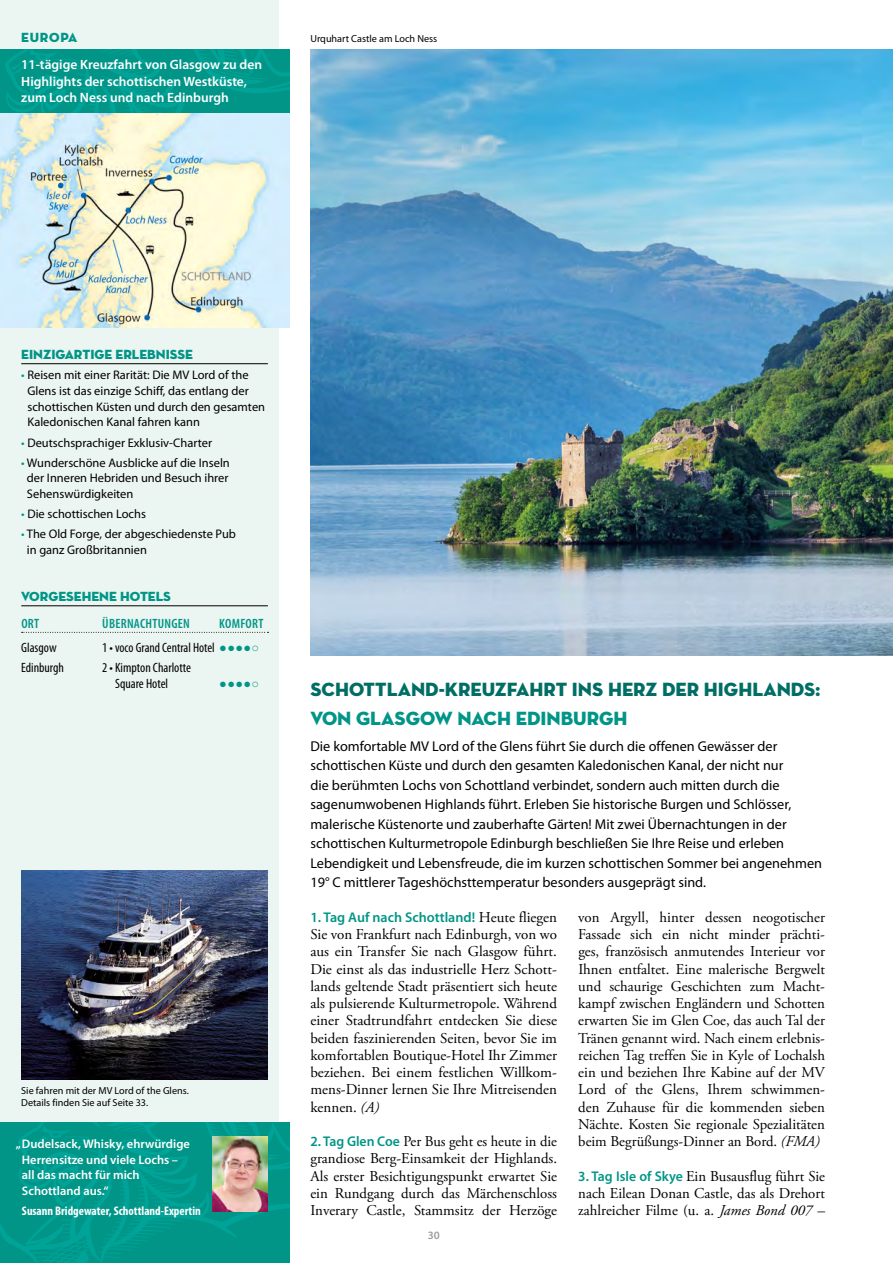
<style>
.page{position:relative;width:893px;height:1263px;background:#fff}
.page>*{position:absolute;margin:0;border:0;box-sizing:border-box;transform-origin:0 0}
.t1{font:19.5px "Neutra Disp Titling";color:#006e65}
.t2{font:19.5px "Neutra Disp Titling";color:#009587}
.t3{font:15px/17.2px "Adobe Garamond Pro";color:#000;text-align:justify}
.t4{font:14.25px/19.5px "Myriad Pro";color:#000}
.t5{font:600 14.1px "Myriad Pro";color:#009587}
.t6{font:600 13.5px/16.5px "Myriad Pro";color:#fff}
.t7{font:condensed 13.5px/15.8px "Myriad Pro";color:#000}
.t8{font:13.5px "Neutra Disp Titling";color:#009587}
.t9{font:600 condensed 13.5px "Myriad Pro";letter-spacing:.02em;color:#009587}
.t10{font:12.75px "Arial";color:#009587}
.t11{font:12.45px/15.8px "Myriad Pro";color:#000}
.t12{font:600 12.45px/15.8px "Myriad Pro";color:#fff}
.t13{font:700 condensed 12.45px "Myriad Pro";color:#fff}
.t14{font:600 11.25px "Myriad Pro";color:#9c9c9d}
.t15{font:10.2px/12.3px "Myriad Pro";color:#000}
.s1{color:#009587}
.s2{font-family:"Arial";font-stretch:normal;font-size:12.75px;color:#009587}
.s3{font-family:"Adobe Garamond Pro";font-weight:400;font-size:15px;color:#000}
.s4{font-style:italic}
.s5{font-family:"Myriad Pro";font-weight:600;font-size:14.1px;color:#009587}
</style>
<div class="page">
<img style="left:310px;top:49px;width:583px;height:606px">
<div style="left:0;top:0;width:279px;height:1263px;background:#ebf5f1"></div>
<img style="left:0;top:49px;width:289px;height:278px">
<hr style="left:21px;top:363px;width:247px;height:1px;background:#000">
<hr style="left:21px;top:605px;width:247px;height:1px;background:#000">
<svg style="left:22px;top:632px;width:246px;height:1px"></svg>
<img style="left:0;top:1123px;width:289px;height:140px">
<img style="left:21px;top:870px;width:247px;height:210px">
<img style="left:213px;top:1136px;width:55px;height:75px">
<p class="t8" style="left:21px;top:29px;width:58px">EUROPA</p>
<p class="t6" style="left:21px;top:57px;width:242px">11-tägige Kreuzfahrt von Glasgow zu den<br>Highlights der schottischen Westküste, zum Loch Ness und nach Edinburgh</p>
<p class="t15" style="left:310px;top:33px;width:128px">Urquhart Castle am Loch Ness</p>
<p class="t8" style="left:21px;top:346px;width:173px">EINZIGARTIGE ERLEBNISSE</p>
<p class="t11" style="left:27px;top:367px;width:239px;text-indent:-6px"><span class="s1">•</span> Reisen mit einer Rarität: Die MV Lord of the Glens ist das einzige Schiff, das entlang der schottischen Küsten und durch den gesamten Kaledonischen Kanal fahren kann</p>
<p class="t11" style="left:21px;top:435px;width:192px"><span class="s1">•</span> Deutschsprachiger Exklusiv-Charter</p>
<p class="t11" style="left:27px;top:455px;width:204px;text-align:justify;text-indent:-6px"><span class="s1">•</span> Wunderschöne Ausblicke auf die Inseln der Inneren Hebriden und Besuch ihrer Sehenswürdigkeiten</p>
<p class="t11" style="left:21px;top:506px;width:126px"><span class="s1">•</span> Die schottischen Lochs</p>
<p class="t11" style="left:27px;top:526px;width:211px;text-indent:-6px"><span class="s1">•</span> The Old Forge, der abgeschiedenste Pub in ganz Großbritannien</p>
<p class="t8" style="left:21px;top:588px;width:151px">VORGESEHENE HOTELS</p>
<p class="t9" style="left:21px;top:616px;width:19px">ORT</p>
<p class="t9" style="left:102px;top:616px;width:89px">ÜBERNACHTUNGEN</p>
<p class="t9" style="left:219px;top:616px;width:46px">KOMFORT</p>
<p class="t7" style="left:21px;top:640px;width:37px">Glasgow</p>
<p class="t7" style="left:102px;top:640px;width:159px">1 • voco Grand Central Hotel <span class="s2">●●●●○</span></p>
<p class="t7" style="left:21px;top:660px;width:44px">Edinburgh</p>
<p class="t7" style="left:115px;top:660px;width:77px;text-indent:-13px">2 • Kimpton Charlotte<br>Square Hotel</p>
<p class="t10" style="left:219px;top:675px;width:42px">●●●●○</p>
<p class="t15" style="left:21px;top:1084px;width:169px">Sie fahren mit der MV Lord of the Glens.<br>Details finden Sie auf Seite 33.</p>
<p class="t12" style="left:22px;top:1136px;width:169px;text-indent:-6px">„Dudelsack, Whisky, ehrwürdige<br>Herrensitze und viele Lochs – all das macht für mich<br>Schottland aus.“</p>
<p class="t13" style="left:22px;top:1204px;width:180px">Susann Bridgewater, Schottland-Expertin</p>
<h1 class="t1" style="left:310px;top:677px;width:512px">SCHOTTLAND-KREUZFAHRT INS HERZ DER HIGHLANDS:</h1>
<h1 class="t2" style="left:310px;top:706px;width:319px">VON GLASGOW NACH EDINBURGH</h1>
<p class="t4" style="left:310px;top:737px;width:513px">Die komfortable MV Lord of the Glens führt Sie durch die offenen Gewässer der schottischen Küste und durch den gesamten Kaledonischen Kanal, der nicht nur<br>die berühmten Lochs von Schottland verbindet, sondern auch mitten durch die sagenumwobenen Highlands führt. Erleben Sie historische Burgen und Schlösser, malerische Küstenorte und zauberhafte Gärten! Mit zwei Übernachtungen in der schottischen Kulturmetropole Edinburgh beschließen Sie Ihre Reise und erleben Lebendigkeit und Lebensfreude, die im kurzen schottischen Sommer bei angenehmen 19° C mittlerer Tageshöchsttemperatur besonders ausgeprägt sind.</p>
<p class="t5" style="left:310px;top:909px;width:248px">1. Tag Auf nach Schottland! <span class="s3">Heute fliegen</span></p>
<p class="t3" style="left:310px;top:926px;width:248px">Sie von Frankfurt nach Edinburgh, von wo aus ein Transfer Sie nach Glasgow führt.<br>Die einst als das industrielle Herz Schott&shy;lands geltende Stadt präsentiert sich heute als pulsierende Kulturmetropole. Während einer Stadtrundfahrt entdecken Sie diese beiden faszinierenden Seiten, bevor Sie im komfortablen Boutique-Hotel Ihr Zimmer beziehen. Bei einem festlichen Willkom&shy;mens-Dinner lernen Sie Ihre Mitreisenden kennen. <span class="s4">(A)</span></p>
<p class="t3" style="left:310px;top:1133px;width:248px"><span class="s5">2. Tag Glen Coe</span> Per Bus geht es heute in die grandiose Berg-Einsamkeit der Highlands.<br>Als erster Besichtigungspunkt erwartet Sie ein Rundgang durch das Märchenschloss Inverary Castle, Stammsitz der Herzöge</p>
<p class="t14" style="left:428px;top:1229px;width:14px">30</p>
<p class="t3" style="left:578px;top:909px;width:248px">von Argyll, hinter dessen neogotischer Fassade sich ein nicht minder prächti&shy;ges, französisch anmutendes Interieur vor Ihnen entfaltet. Eine malerische Bergwelt und schaurige Geschichten zum Macht&shy;kampf zwischen Engländern und Schotten erwarten Sie im Glen Coe, das auch Tal der Tränen genannt wird. Nach einem erlebnis&shy;reichen Tag treffen Sie in Kyle of Lochalsh ein und beziehen Ihre Kabine auf der MV Lord of the Glens, Ihrem schwimmen&shy;den Zuhause für die kommenden sieben Nächte. Kosten Sie regionale Spezialitäten beim Begrüßungs-Dinner an Bord. <span class="s4">(FMA)</span></p>
<p class="t3" style="left:578px;top:1168px;width:248px"><span class="s5">3. Tag Isle of Skye</span> Ein Busausflug führt Sie nach Eilean Donan Castle, das als Drehort zahlreicher Filme (u. a. <span class="s4">James Bond 007 –</span></p>
</div>
